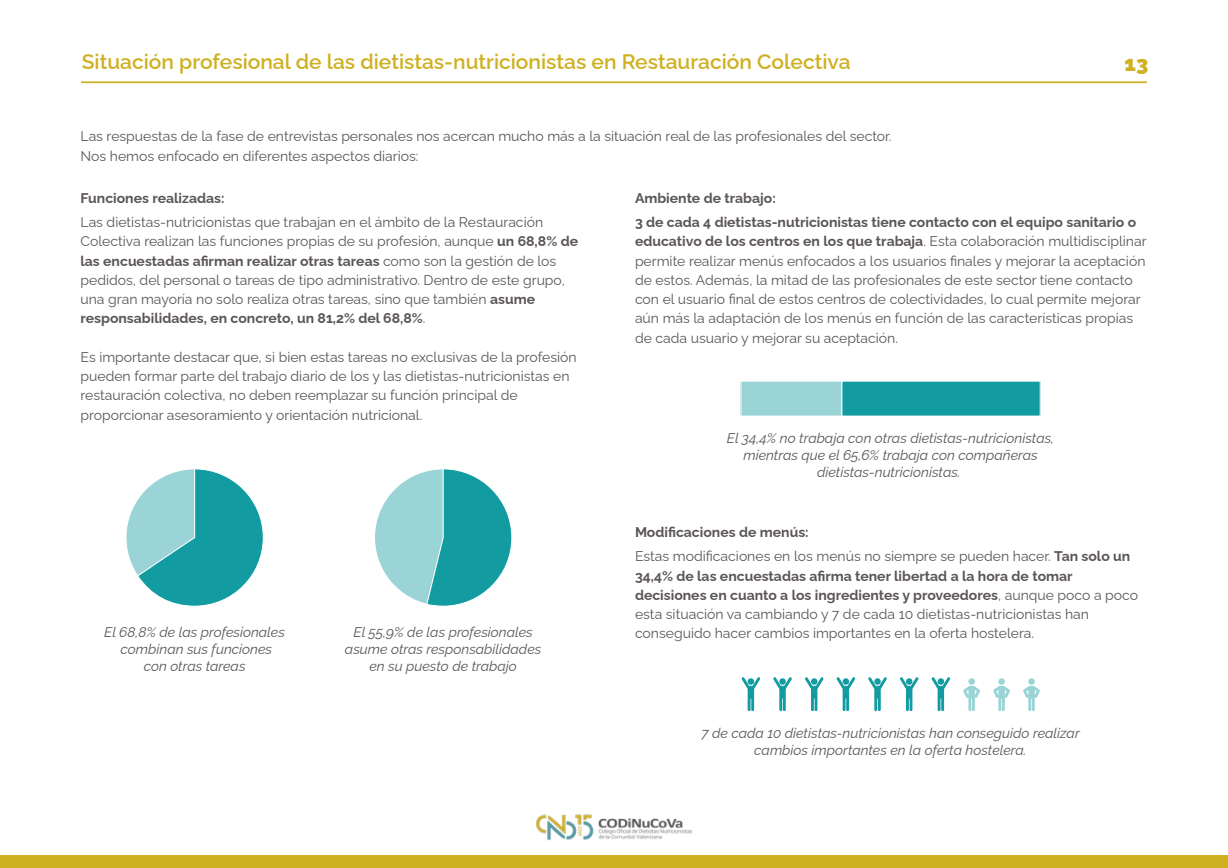
<style>
.page{position:relative;width:1228px;height:868px;background:#fff}
.page>*{position:absolute;margin:0;border:0;box-sizing:border-box;transform-origin:0 0}
.t1{font:600 21px "Raleway";color:#cfb021}
.t2{font:900 21px "Raleway";color:#cfb021}
.t3{font:14px/19.2px "Raleway";color:#5b5557}
.t4{font:italic 14px/16.8px "Raleway";color:#5b5557;text-align:center}
.t5{font:700 14px/24.5px "Raleway";color:#5b5557}
.s1{font-weight:700}
</style>
<div class="page">
<hr style="left:81px;top:81px;width:1066px;height:2px;background:#cfb021">
<div style="left:0;top:855px;width:1227px;height:13px;background:#cfb021"></div>
<img style="left:536px;top:814px;width:156px;height:27px">
<div style="left:374px;top:469px;width:138px;height:137px;background:#9ad4d7;border-radius:50%"></div>
<svg style="left:426px;top:468px;width:86px;height:139px"></svg>
<div style="left:126px;top:469px;width:137px;height:137px;background:#9ad4d7;border-radius:50%"></div>
<svg style="left:136px;top:468px;width:128px;height:139px"></svg>
<div style="left:741px;top:381px;width:101px;height:35px;background:#9ad4d7"></div>
<div style="left:740px;top:381px;width:102px;height:36px;border:1px solid #fff"></div>
<div style="left:842px;top:381px;width:198px;height:35px;background:#129ba1"></div>
<div style="left:841px;top:381px;width:200px;height:36px;border:1px solid #fff"></div>
<svg style="left:1023px;top:686px;width:17px;height:25px"></svg>
<div style="left:1028px;top:678px;width:7px;height:7px;background:#9ad4d7;border-radius:50%"></div>
<svg style="left:741px;top:677px;width:19px;height:34px"></svg>
<div style="left:748px;top:678px;width:6px;height:7px;background:#129ba1;border-radius:50%"></div>
<svg style="left:805px;top:677px;width:19px;height:34px"></svg>
<div style="left:811px;top:678px;width:6px;height:7px;background:#129ba1;border-radius:50%"></div>
<svg style="left:931px;top:677px;width:19px;height:34px"></svg>
<div style="left:937px;top:678px;width:7px;height:7px;background:#129ba1;border-radius:50%"></div>
<svg style="left:900px;top:677px;width:18px;height:34px"></svg>
<div style="left:906px;top:678px;width:6px;height:7px;background:#129ba1;border-radius:50%"></div>
<svg style="left:868px;top:677px;width:19px;height:34px"></svg>
<svg style="left:874px;top:678px;width:7px;height:7px"></svg>
<svg style="left:773px;top:677px;width:19px;height:34px"></svg>
<svg style="left:779px;top:678px;width:7px;height:7px"></svg>
<svg style="left:836px;top:677px;width:19px;height:34px"></svg>
<div style="left:842px;top:678px;width:7px;height:7px;background:#129ba1;border-radius:50%"></div>
<svg style="left:963px;top:686px;width:17px;height:25px"></svg>
<div style="left:968px;top:678px;width:7px;height:7px;background:#9ad4d7;border-radius:50%"></div>
<svg style="left:993px;top:686px;width:17px;height:25px"></svg>
<div style="left:998px;top:678px;width:7px;height:7px;background:#9ad4d7;border-radius:50%"></div>
<h1 class="t1" style="left:82px;top:45px;width:770px">Situación profesional de las dietistas-nutricionistas en Restauración Colectiva</h1>
<h1 class="t2" style="left:1124px;top:47px;width:25px">13</h1>
<p class="t3" style="left:81px;top:125px;width:812px">Las respuestas de la fase de entrevistas personales nos acercan mucho más a la situación real de las profesionales del sector.<br>Nos hemos enfocado en diferentes aspectos diarios:</p>
<p class="t5" style="left:81px;top:184px;width:146px">Funciones realizadas:</p>
<p class="t3" style="left:81px;top:211px;width:499px">Las dietistas-nutricionistas que trabajan en el ámbito de la Restauración Colectiva realizan las funciones propias de su profesión, aunque <span class="s1">un 68,8% de las encuestadas afirman realizar otras tareas</span> como son la gestión de los pedidos, del personal o tareas de tipo administrativo. Dentro de este grupo, una gran mayoría no solo realiza otras tareas, sino que también <span class="s1">asume responsabilidades, en concreto, un 81,2% del 68,8%</span>.</p>
<p class="t3" style="left:81px;top:346px;width:498px">Es importante destacar que, si bien estas tareas no exclusivas de la profesión pueden formar parte del trabajo diario de los y las dietistas-nutricionistas en restauración colectiva, no deben reemplazar su función principal de proporcionar asesoramiento y orientación nutricional.</p>
<p class="t4" style="left:104px;top:622px;width:182px">El 68,8% de las profesionales combinan sus funciones<br>con otras tareas</p>
<p class="t4" style="left:345px;top:622px;width:198px">El 55,9% de las profesionales asume otras responsabilidades en su puesto de trabajo</p>
<p class="t5" style="left:635px;top:184px;width:503px">Ambiente de trabajo:<br>3 de cada 4 dietistas-nutricionistas tiene contacto con el equipo sanitario o</p>
<p class="t3" style="left:635px;top:230px;width:513px"><span class="s1">educativo de los centros en los que trabaja</span>. Esta colaboración multidisciplinar permite realizar menús enfocados a los usuarios finales y mejorar la aceptación de estos. Además, la mitad de las profesionales de este sector tiene contacto con el usuario final de estos centros de colectividades, lo cual permite mejorar aún más la adaptación de los menús en función de las características propias de cada usuario y mejorar su aceptación.</p>
<p class="t4" style="left:727px;top:428px;width:329px">El 34,4% no trabaja con otras dietistas-nutricionistas, mientras que el 65,6% trabaja con compañeras dietistas-nutricionistas.</p>
<p class="t3" style="left:635px;top:518px;width:497px;line-height:24.5px"><span class="s1">Modificaciones de menús:<br></span>Estas modificaciones en los menús no siempre se pueden hacer. <span class="s1">Tan solo un</span></p>
<p class="t3" style="left:635px;top:565px;width:505px"><span class="s1">34,4% de las encuestadas afirma tener libertad a la hora de tomar decisiones en cuanto a los ingredientes y proveedores</span>, aunque poco a poco esta situación va cambiando y 7 de cada 10 dietistas-nutricionistas han conseguido hacer cambios importantes en la oferta hostelera.</p>
<p class="t4" style="left:701px;top:723px;width:380px">7 de cada 10 dietistas-nutricionistas han conseguido realizar cambios importantes en la oferta hostelera.</p>
</div>
